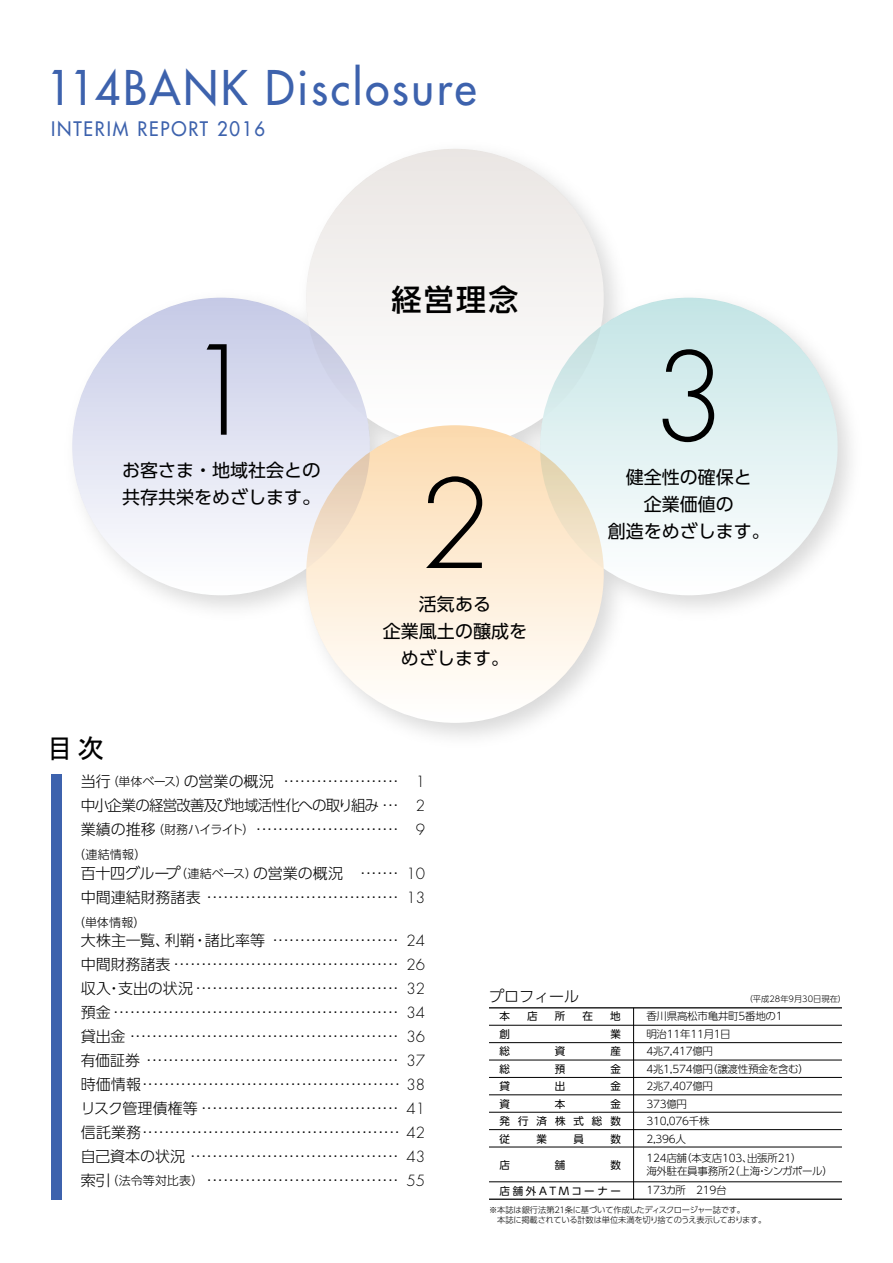
<style>
.page{position:relative;width:893px;height:1263px;background:#fff}
.page>*{position:absolute;margin:0;border:0;box-sizing:border-box;transform-origin:0 0}
.t1{font:300 120px "Futura";color:#000}
.t2{font:46.5px "Futura";letter-spacing:.06em;color:#3d62ad;scale:.95 1}
.t3{font:500 30px "UD Shin Go Pro";color:#000}
.t4{font:27px "MS P Gothic";color:#000}
.t5{font:19.5px "Futura";letter-spacing:.1em;color:#3d62ad;scale:.94 1}
.t6{font:18px/27px "UD Shin Go Pro";color:#000;text-align:center}
.t7{font:300 15px "UD Shin Go Pro";letter-spacing:-.05em;color:#000}
.t8{font:300 15px "UD Shin Go Pro";letter-spacing:-.005em;color:#000}
.t9{font:300 12px "UD Shin Go Pro";letter-spacing:.015em;color:#000}
.t10{font:300 10.5px/17.4px "UD Shin Go Pro";letter-spacing:-.025em;color:#000}
.t11{font:10.5px/17.4px "UD Shin Go Pro";letter-spacing:.25em;color:#000;text-align:justify}
.t12{font:300 8.25px/9.9px "UD Shin Go Pro";letter-spacing:-.025em;color:#000}
.t13{font:300 8.25px "UD Shin Go Pro";color:#000}
.t14{font:500 7.5px "UD Shin Go Pro";color:#000}
.s1{font-weight:300;font-size:15px}
.s2{font-weight:300;font-size:12px}
.s3{font-family:"Futura";font-weight:300;font-size:15px}
.s4{font-family:"Futura"}
.s5{font-size:12px}
</style>
<div class="page">
<svg style="left:72px;top:231px;width:766px;height:428px"></svg>
<div style="left:51px;top:774px;width:11px;height:425px;background:#3d62ad"></div>
<hr style="left:489px;top:1007px;width:353px;height:1px;background:#000">
<hr style="left:489px;top:1025px;width:353px;height:1px;background:#000">
<hr style="left:489px;top:1042px;width:353px;height:1px;background:#000">
<hr style="left:489px;top:1060px;width:353px;height:1px;background:#000">
<hr style="left:489px;top:1077px;width:353px;height:1px;background:#000">
<hr style="left:489px;top:1094px;width:353px;height:1px;background:#000">
<hr style="left:489px;top:1112px;width:353px;height:1px;background:#000">
<hr style="left:489px;top:1129px;width:353px;height:1px;background:#000">
<hr style="left:489px;top:1147px;width:353px;height:1px;background:#000">
<hr style="left:489px;top:1181px;width:353px;height:1px;background:#000">
<hr style="left:489px;top:1198px;width:353px;height:2px;background:#000">
<hr style="left:633px;top:1008px;width:1px;height:191px;background:#000">
<div style="left:72px;top:298px;width:298px;height:297px;background:linear-gradient(to bottom,#c5c9e6,#fff);border-radius:149px"></div>
<svg style="left:306px;top:149px;width:298px;height:276px"></svg>
<svg style="left:306px;top:425px;width:298px;height:298px"></svg>
<svg style="left:540px;top:298px;width:298px;height:297px"></svg>
<h2 class="t2" style="left:47px;top:57px;width:454px">114BANK Disclosure</h2>
<h3 class="t5" style="left:51px;top:116px;width:229px">INTERIM REPORT 2016</h3>
<h1 class="t1" style="left:184px;top:314px;width:76px">1</h1>
<h3 class="t6" style="left:122px;top:456px;width:199px;text-align:left">お客さま・地域社会との共存共栄をめざします。</h3>
<h3 class="t4" style="left:46px;top:735px;width:59px">目次</h3>
<h3 class="t3" style="left:392px;top:275px;width:128px">経営理念</h3>
<h1 class="t1" style="left:418px;top:447px;width:76px">2</h1>
<h3 class="t6" style="left:383px;top:590px;width:145px">活気ある<br>企業風土の醸成をめざします。</h3>
<h1 class="t1" style="left:652px;top:320px;width:76px">3</h1>
<h3 class="t6" style="left:608px;top:463px;width:164px">健全性の確保と<br>企業価値の<br>創造をめざします。</h3>
<p class="t14" style="left:81px;top:775px;width:346px"><span class="s1">当行</span><span class="s2">（単体ベース）</span><span class="s1">の営業の概況</span> ・・・・・・・・・・・・・・・・・・・・・ <span class="s3">1</span></p>
<h3 class="t7" style="left:81px;top:793px;width:346px">中小企業の経営改善及び地域活性化への取り組み<sup>・・・</sup> <span class="s4">2</span></h3>
<p class="t14" style="left:81px;top:823px;width:346px"><span class="s1">業績の推移</span><span class="s2">（財務ハイライト）</span>・・・・・・・・・・・・・・・・・・・・・・・・・・ <span class="s3">9</span></p>
<h3 class="t9" style="left:73px;top:845px;width:75px">（連結情報）</h3>
<h3 class="t8" style="left:81px;top:861px;width:346px">百十四グループ<span class="s5">（連結ベース）</span>の営業の概況 <sup>・・・・・・・</sup> <span class="s4">10</span></h3>
<p class="t14" style="left:81px;top:891px;width:346px"><span class="s1">中間連結財務諸表</span> ・・・・・・・・・・・・・・・・・・・・・・・・・・・・・・・・・・・ <span class="s3">13</span></p>
<h3 class="t9" style="left:73px;top:912px;width:74px">（単体情報）</h3>
<p class="t14" style="left:81px;top:934px;width:346px"><span class="s1">大株主一覧、利鞘・諸比率等</span> ・・・・・・・・・・・・・・・・・・・・・・・ <span class="s3">24</span></p>
<p class="t14" style="left:81px;top:958px;width:346px"><span class="s1">中間財務諸表</span>・・・・・・・・・・・・・・・・・・・・・・・・・・・・・・・・・・・・・・・・・ <span class="s3">26</span></p>
<p class="t14" style="left:81px;top:982px;width:346px"><span class="s1">収入・支出の状況</span>・・・・・・・・・・・・・・・・・・・・・・・・・・・・・・・・・・・・・ <span class="s3">32</span></p>
<p class="t14" style="left:81px;top:1006px;width:346px"><span class="s1">預金</span>・・・・・・・・・・・・・・・・・・・・・・・・・・・・・・・・・・・・・・・・・・・・・・・・・・・・ <span class="s3">34</span></p>
<p class="t14" style="left:81px;top:1030px;width:346px"><span class="s1">貸出金</span>・・・・・・・・・・・・・・・・・・・・・・・・・・・・・・・・・・・・・・・・・・・・・・・・・ <span class="s3">36</span></p>
<p class="t14" style="left:81px;top:1054px;width:346px"><span class="s1">有価証券</span> ・・・・・・・・・・・・・・・・・・・・・・・・・・・・・・・・・・・・・・・・・・・・・・ <span class="s3">37</span></p>
<p class="t14" style="left:81px;top:1078px;width:346px"><span class="s1">時価情報</span>・・・・・・・・・・・・・・・・・・・・・・・・・・・・・・・・・・・・・・・・・・・・・・・ <span class="s3">38</span></p>
<p class="t14" style="left:81px;top:1102px;width:346px"><span class="s1">リスク管理債権等</span>・・・・・・・・・・・・・・・・・・・・・・・・・・・・・・・・・・・・ <span class="s3">41</span></p>
<p class="t14" style="left:81px;top:1126px;width:346px"><span class="s1">信託業務</span>・・・・・・・・・・・・・・・・・・・・・・・・・・・・・・・・・・・・・・・・・・・・・・・ <span class="s3">42</span></p>
<p class="t14" style="left:81px;top:1150px;width:346px"><span class="s1">自己資本の状況</span> ・・・・・・・・・・・・・・・・・・・・・・・・・・・・・・・・・・・・・・ <span class="s3">43</span></p>
<p class="t14" style="left:81px;top:1174px;width:346px"><span class="s1">索引</span><span class="s2">（法令等対比表）</span>・・・・・・・・・・・・・・・・・・・・・・・・・・・・・・・・・・・ <span class="s3">55</span></p>
<h3 class="t7" style="left:489px;top:984px;width:91px">プロフィール</h3>
<h3 class="t11" style="left:500px;top:1007px;width:12px">本</h3>
<h3 class="t11" style="left:527px;top:1007px;width:12px">店</h3>
<h3 class="t11" style="left:555px;top:1007px;width:12px">所</h3>
<h3 class="t11" style="left:583px;top:1007px;width:12px">在</h3>
<h3 class="t11" style="left:610px;top:1007px;width:12px">地</h3>
<h3 class="t11" style="left:500px;top:1025px;width:12px">創</h3>
<h3 class="t11" style="left:610px;top:1025px;width:12px">業</h3>
<h3 class="t11" style="left:500px;top:1042px;width:12px">総</h3>
<h3 class="t11" style="left:555px;top:1042px;width:12px">資</h3>
<h3 class="t11" style="left:610px;top:1042px;width:12px">産</h3>
<h3 class="t11" style="left:500px;top:1060px;width:12px">総</h3>
<h3 class="t11" style="left:555px;top:1060px;width:12px">預</h3>
<h3 class="t11" style="left:610px;top:1060px;width:12px">金</h3>
<h3 class="t11" style="left:500px;top:1077px;width:12px">貸</h3>
<h3 class="t11" style="left:555px;top:1077px;width:12px">出</h3>
<h3 class="t11" style="left:610px;top:1077px;width:12px">金</h3>
<h3 class="t11" style="left:500px;top:1095px;width:12px">資</h3>
<h3 class="t11" style="left:555px;top:1095px;width:12px">本</h3>
<h3 class="t11" style="left:500px;top:1095px;width:123px;text-indent:111px">金発行済株式総数従</h3>
<h3 class="t11" style="left:537px;top:1130px;width:12px">業</h3>
<h3 class="t11" style="left:573px;top:1130px;width:12px">員</h3>
<h3 class="t11" style="left:610px;top:1130px;width:12px">数</h3>
<h3 class="t11" style="left:500px;top:1156px;width:12px">店</h3>
<h3 class="t11" style="left:555px;top:1156px;width:12px">舗</h3>
<h3 class="t11" style="left:610px;top:1156px;width:12px">数</h3>
<h3 class="t11" style="left:500px;top:1182px;width:123px">店舗外ATMコーナー</h3>
<p class="t13" style="left:745px;top:992px;width:103px">（平成28年9月30日現在）</p>
<h3 class="t10" style="left:646px;top:1007px;width:164px">香川県高松市亀井町5番地の1<br>明治11年11月1日<br>4兆7,417億円<br>4兆1,574億円（譲渡性預金を含む）<br>2兆7,407億円<br>373億円<br>310,076千株<br>2,396人</h3>
<h3 class="t10" style="left:646px;top:1151px;width:188px;line-height:13px">124店舗（本支店103、出張所21）<br>海外駐在員事務所2（上海・シンガポール）</h3>
<h3 class="t10" style="left:646px;top:1181px;width:82px">173カ所　219台</h3>
<p class="t12" style="left:489px;top:1204px;width:279px">※本誌は銀行法第２１条に基づいて作成したディスクロージャー誌です。<br>　本誌に掲載されている計数は単位未満を切り捨てのうえ表示しております。</p>
</div>
